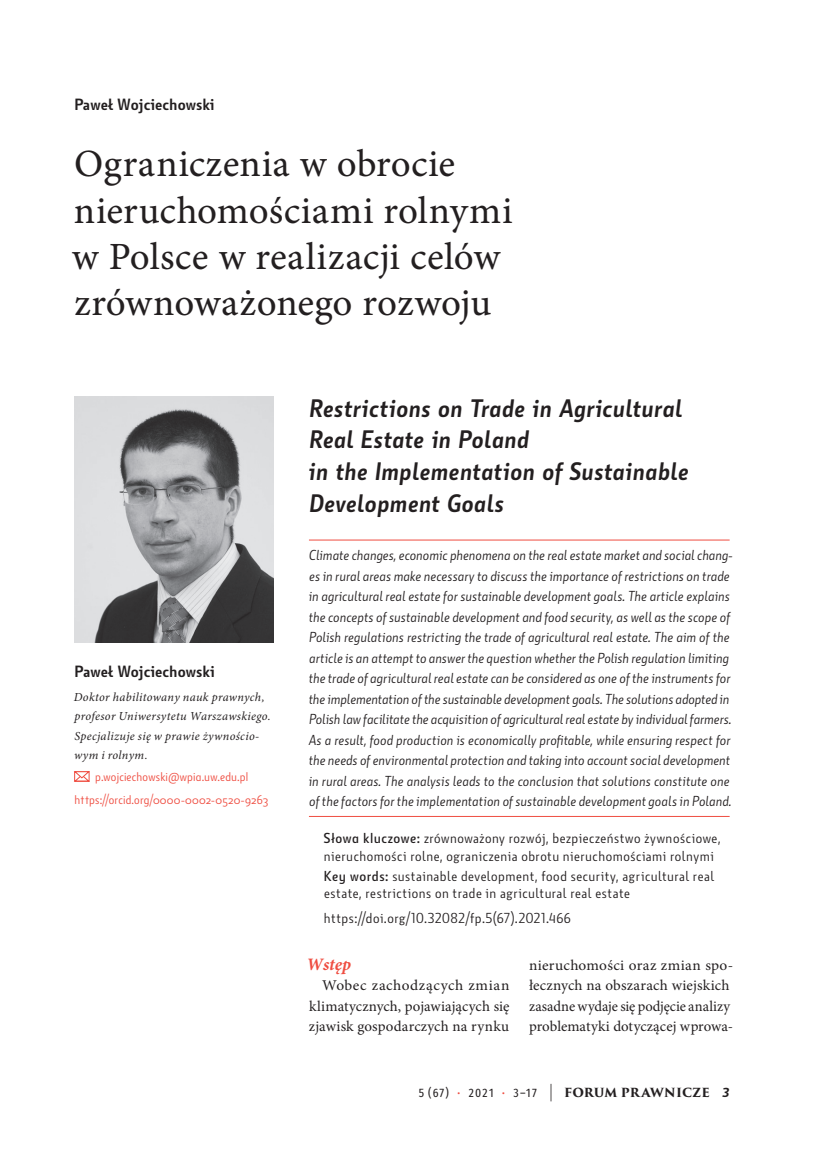
<style>
.page{position:relative;width:819px;height:1166px;background:#fff}
.page>*{position:absolute;margin:0;border:0;box-sizing:border-box;transform-origin:0 0}
.t1{font:38.5px/46.2px "Minion Pro Capt";letter-spacing:.005em;color:#231f20}
.t2{font:italic 700 24.5px/31.5px "Botanika";letter-spacing:-.005em;color:#231f20}
.t3{font:italic 700 17.5px "Minion Pro";letter-spacing:-.005em;color:#ef4d41}
.t4{font:700 15.75px "Botanika";color:#231f20}
.t5{font:14.88px/20.5px "Minion Pro";letter-spacing:.005em;color:#231f20;text-align:justify}
.t6{font:italic 14px/20.5px "Botanika Lite";color:#231f20}
.t7{font:14px/17.5px "Botanika Lite";letter-spacing:.035em;color:#231f20}
.t8{font:italic 12.25px/19.2px "Minion Pro";letter-spacing:.025em;color:#231f20}
.t9{font:12.25px/22.4px "Botanika Lite Alt";letter-spacing:.015em;color:#ef4d41;text-align:center}
.t10{font:700 12.25px "Trajan Pro 3";letter-spacing:.01em;color:#231f20}
.s1{font-family:"Botanika Demi Alt"}
.s2{font-family:"Fira Sans Condensed";font-weight:400}
.s3{font-family:"Fira Sans Condensed";font-weight:500;color:#ef4d41}
.s4{font-weight:400;font-size:17.5px}
.s5{font-family:"Botanika";font-weight:800;font-style:italic;font-size:12.6px}
</style>
<div class="page">
<svg style="left:74px;top:771px;width:16px;height:10px"></svg>
<hr style="left:309px;top:539px;width:420px;height:1px;background:#ef4d41">
<hr style="left:309px;top:816px;width:420px;height:1px;background:#ef4d41">
<img style="left:74px;top:396px;width:199px;height:246px">
<p class="t4" style="left:75px;top:95px;width:142px">Paweł Wojciechowski</p>
<h1 class="t1" style="left:72px;top:141px;width:442px">Ograniczenia w obrocie nieruchomościami rolnymi w Polsce w realizacji celów zrównoważonego rozwoju</h1>
<p class="t4" style="left:75px;top:662px;width:142px">Paweł Wojciechowski</p>
<p class="t8" style="left:74px;top:687px;width:198px">Doktor habilitowany nauk prawnych, profesor Uniwersytetu Warszawskiego.<br>Specjalizuje się w prawie żywnościo&shy;wym i rolnym.</p>
<p class="t9" style="left:75px;top:766px;width:195px">p.wojciechowski@wpia.uw.edu.pl https://orcid.org/0000-0002-0520-9263</p>
<h2 class="t2" style="left:308px;top:393px;width:382px">Restrictions on Trade in Agricultural<br>Real Estate in Poland<br>in the Implementation of Sustainable<br>Development Goals</h2>
<p class="t6" style="left:308px;top:545px;width:425px">Climate changes, economic phenomena on the real estate market and social chang&shy;es in rural areas make necessary to discuss the importance of restrictions on trade in agricultural real estate for sustainable development goals. The article explains the concepts of sustainable development and food security, as well as the scope of Polish regulations restricting the trade of agricultural real estate. The aim of the article is an attempt to answer the question whether the Polish regulation limiting the trade of agricultural real estate can be considered as one of the instruments for the implementation of the sustainable development goals. The solutions adopted in Polish law facilitate the acquisition of agricultural real estate by individual farmers.<br>As a result, food production is economically profitable, while ensuring respect for the needs of environmental protection and taking into account social development in rural areas. The analysis leads to the conclusion that solutions constitute one of the factors for the implementation of sustainable development goals in Poland.</p>
<p class="t7" style="left:323px;top:830px;width:398px"><span class="s1">Słowa kluczowe:</span> zrównoważony rozwój, bezpieczeństwo żywnościowe, nieruchomości rolne, ograniczenia obrotu nieruchomościami rolnymi</p>
<p class="t7" style="left:324px;top:867px;width:391px"><span class="s1">Key words:</span> sustainable development, food security, agricultural real estate, restrictions on trade in agricultural real estate</p>
<p class="t7" style="left:324px;top:910px;width:248px">https://doi.org/10.32082/fp.5(67).2021.466</p>
<p class="t3" style="left:306px;top:952px;width:46px">Wstęp</p>
<p class="t5" style="left:309px;top:975px;width:202px;text-indent:13px">Wobec zachodzących zmian klimatycznych, pojawiających się zjawisk gospodarczych na rynku</p>
<p class="t5" style="left:529px;top:955px;width:206px;text-align:left">nieruchomości oraz zmian spo&shy;łecznych na obszarach wiejskich zasadne wydaje się podjęcie analizy problematyki dotyczącej wprowa-</p>
<p class="t10" style="left:418px;top:1083px;width:312px"><span class="s2">5 (67)</span> <span class="s3">·</span> <span class="s2">2021</span> <span class="s3">·</span> <span class="s2">3–17</span> <span class="s4">|</span> FORUM PRAWNICZE <span class="s5">3</span></p>
</div>
